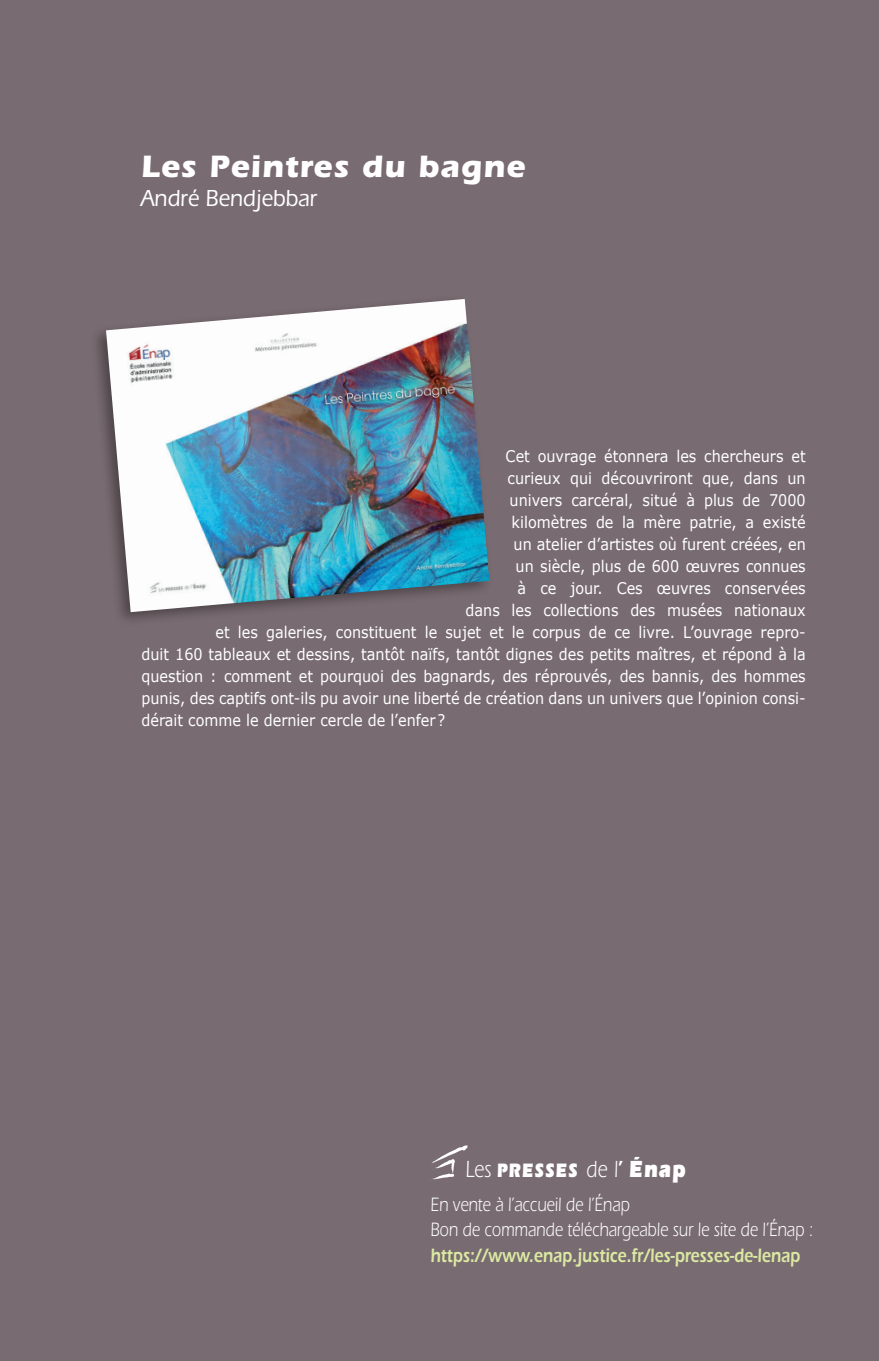
<style>
.page{position:relative;width:879px;height:1361px;background:#786b71}
.page>*{position:absolute;margin:0;border:0;box-sizing:border-box;transform-origin:0 0}
.t1{font:700 32px "Itc Eras";letter-spacing:.03em;color:#fff}
.t2{font:500 24px "Itc Eras";color:#fff;scale:.9 1}
.t3{font:20px/34.4px "Itc Eras";color:#fff;scale:.8 1}
.t4{font:600 20px "Itc Eras";color:#dbe8a2;scale:.8 1}
.t5{font:16px "Verdana";color:#fff;scale:.9 1}
.s1{font-size:24.2px}
.s2{font-weight:900}
.s3{font-weight:700;font-size:24.2px}
.s4{font-weight:900;font-size:24.2px}
</style>
<div class="page">
<svg style="left:432px;top:1145px;width:35px;height:35px"></svg>
<div style="left:89px;top:294px;width:404px;height:333px;background:#231f20;opacity:.5"></div>
<img style="left:106px;top:299px;width:383px;height:313px">
<h1 class="t1" style="left:141px;top:148px;width:385px">Les Peintres du bagne</h1>
<h2 class="t2" style="left:141px;top:184px;width:197px">André Bendjebbar</h2>
<p class="t5" style="left:505px;top:445px;width:335px">Cet ouvrage étonnera les chercheurs et</p>
<p class="t5" style="left:507px;top:467px;width:333px">curieux qui découvriront que, dans un</p>
<p class="t5" style="left:509px;top:489px;width:330px">univers carcéral, situé à plus de 7000</p>
<p class="t5" style="left:511px;top:511px;width:328px">kilomètres de la mère patrie, a existé</p>
<p class="t5" style="left:513px;top:533px;width:326px">un atelier d’artistes où furent créées, en</p>
<p class="t5" style="left:515px;top:555px;width:324px">un siècle, plus de 600 œuvres connues</p>
<p class="t5" style="left:517px;top:577px;width:322px">à ce jour. Ces œuvres conservées</p>
<p class="t5" style="left:465px;top:599px;width:379px">dans les collections des musées nationaux</p>
<p class="t5" style="left:215px;top:621px;width:657px">et les galeries, constituent le sujet et le corpus de ce livre. L’ouvrage repro-</p>
<p class="t5" style="left:141px;top:643px;width:739px">duit 160 tableaux et dessins, tantôt naïfs, tantôt dignes des petits maîtres, et répond à la</p>
<p class="t5" style="left:141px;top:665px;width:739px">question : comment et pourquoi des bagnards, des réprouvés, des bannis, des hommes</p>
<p class="t5" style="left:141px;top:687px;width:739px">punis, des captifs ont-ils pu avoir une liberté de création dans un univers que l’opinion consi-</p>
<p class="t5" style="left:141px;top:709px;width:339px">dérait comme le dernier cercle de l’enfer?</p>
<p class="t3" style="left:430px;top:1153px;width:320px;text-indent:35px"><span class="s1">Les</span> <span class="s2">PRESSES</span> <span class="s1">de l</span><span class="s3">’</span> <span class="s4">Énap<br></span>En vente à l’accueil de l’Énap</p>
<p class="t3" style="left:430px;top:1213px;width:480px">Bon de commande téléchargeable sur le site de l’Énap :</p>
<p class="t4" style="left:430px;top:1243px;width:463px">https://www.enap.justice.fr/les-presses-de-lenap</p>
</div>
